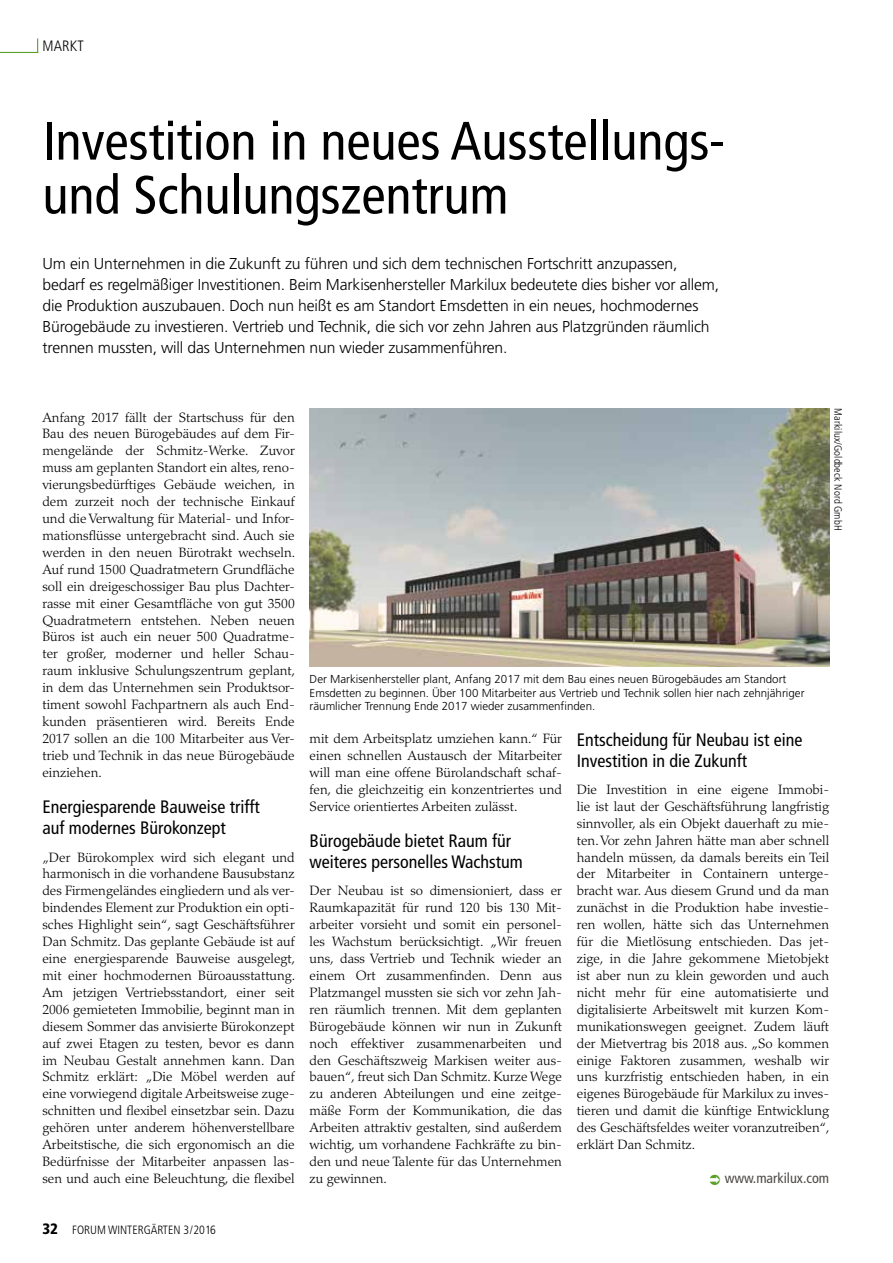
<style>
.page{position:relative;width:893px;height:1263px;background:#fff}
.page>*{position:absolute;margin:0;border:0;box-sizing:border-box;transform-origin:0 0}
.t1{font:condensed 54px/54px "Frutiger";color:#000}
.t2{font:condensed 18px/21.3px "Frutiger";color:#000}
.t3{font:300 15.75px/21px "Frutiger";letter-spacing:-.01em;color:#000}
.t4{font:300 condensed 15px "Frutiger";color:#000}
.t5{font:condensed 14.25px "Frutiger";color:#4d4846}
.t6{font:300 13.5px/17px "Palatino";color:#000;text-align:justify}
.t7{font:300 condensed 12px "Frutiger";color:#000}
.t8{font:300 11.55px/13.5px "Frutiger";color:#000}
.t9{font:300 condensed 10.5px "Frutiger";letter-spacing:.01em;color:#000}
.s1{font-weight:900;font-size:15px}
</style>
<div class="page">
<hr style="left:0;top:52px;width:38px;height:1px;background:#5ba128">
<svg style="left:37px;top:38px;width:1px;height:14px"></svg>
<img style="left:310px;top:408px;width:519px;height:258px">
<p class="t4" style="left:42px;top:37px;width:35px">MARKT</p>
<h1 class="t1" style="left:42px;top:114px;width:684px">Investition in neues Ausstellungs&shy;und Schulungszentrum</h1>
<p class="t3" style="left:42px;top:253px;width:678px">Um ein Unternehmen in die Zukunft zu führen und sich dem technischen Fortschritt anzupassen, bedarf es regelmäßiger Investitionen. Beim Markisenhersteller Markilux bedeutete dies bisher vor allem, die Produktion auszubauen. Doch nun heißt es am Standort Emsdetten in ein neues, hochmodernes Bürogebäude zu investieren. Vertrieb und Technik, die sich vor zehn Jahren aus Platzgründen räumlich trennen mussten, will das Unternehmen nun wieder zusammenführen.</p>
<p class="t6" style="left:42px;top:409px;width:254px">Anfang 2017 fällt der Startschuss für den Bau des neuen Bürogebäudes auf dem Fir&shy;mengelände der Schmitz-Werke. Zuvor muss am geplanten Standort ein altes, reno&shy;vierungsbedürftiges Gebäude weichen, in dem zurzeit noch der technische Einkauf und die Verwaltung für Material- und Infor&shy;mationsflüsse untergebracht sind. Auch sie werden in den neuen Bürotrakt wechseln.<br>Auf rund 1500 Quadratmetern Grundfläche soll ein dreigeschossiger Bau plus Dachter&shy;rasse mit einer Gesamtfläche von gut 3500<br>Quadratmetern entstehen. Neben neuen Büros ist auch ein neuer 500 Quadratme&shy;ter großer, moderner und heller Schau&shy;raum inklusive Schulungszentrum geplant, in dem das Unternehmen sein Produktsor&shy;timent sowohl Fachpartnern als auch End&shy;kunden präsentieren wird. Bereits Ende 2017 sollen an die 100 Mitarbeiter aus Ver&shy;trieb und Technik in das neue Bürogebäude einziehen.</p>
<h2 class="t2" style="left:42px;top:796px;width:219px">Energiesparende Bauweise trifft auf modernes Bürokonzept</h2>
<p class="t6" style="left:42px;top:849px;width:254px">„Der Bürokomplex wird sich elegant und harmonisch in die vorhandene Bausubstanz des Firmengeländes eingliedern und als ver&shy;bindendes Element zur Produktion ein opti&shy;sches Highlight sein“, sagt Geschäftsführer Dan Schmitz. Das geplante Gebäude ist auf eine energiesparende Bauweise ausgelegt, mit einer hochmodernen Büroausstattung.<br>Am jetzigen Vertriebsstandort, einer seit 2006 gemieteten Immobilie, beginnt man in diesem Sommer das anvisierte Bürokonzept auf zwei Etagen zu testen, bevor es dann im Neubau Gestalt annehmen kann. Dan Schmitz erklärt: „Die Möbel werden auf eine vorwiegend digitale Arbeitsweise zuge&shy;schnitten und flexibel einsetzbar sein. Dazu gehören unter anderem höhenverstellbare Arbeitstische, die sich ergonomisch an die Bedürfnisse der Mitarbeiter anpassen las&shy;sen und auch eine Beleuchtung, die flexibel</p>
<p class="t9" style="left:844px;top:408px;width:122px;rotate:90deg">MARKILUX/GOLDBECK NORD GMBH</p>
<p class="t8" style="left:310px;top:673px;width:496px">Der Markisenhersteller plant, Anfang 2017 mit dem Bau eines neuen Bürogebäudes am Standort<br>Emsdetten zu beginnen. Über 100 Mitarbeiter aus Vertrieb und Technik sollen hier nach zehnjähriger räumlicher Trennung Ende 2017 wieder zusammenfinden.</p>
<p class="t6" style="left:310px;top:730px;width:254px">mit dem Arbeitsplatz umziehen kann.“ Für einen schnellen Austausch der Mitarbeiter will man eine offene Bürolandschaft schaf&shy;fen, die gleichzeitig ein konzentriertes und Service orientiertes Arbeiten zulässt.</p>
<h2 class="t2" style="left:310px;top:830px;width:215px">Bürogebäude bietet Raum für weiteres personelles Wachstum</h2>
<p class="t6" style="left:310px;top:882px;width:254px">Der Neubau ist so dimensioniert, dass er Raumkapazität für rund 120 bis 130 Mit&shy;arbeiter vorsieht und somit ein personel&shy;les Wachstum berücksichtigt. „Wir freuen uns, dass Vertrieb und Technik wieder an einem Ort zusammenfinden. Denn aus Platzmangel mussten sie sich vor zehn Jah&shy;ren räumlich trennen. Mit dem geplanten Bürogebäude können wir nun in Zukunft noch effektiver zusammenarbeiten und den Geschäftszweig Markisen weiter aus&shy;bauen“, freut sich Dan Schmitz. Kurze Wege zu anderen Abteilungen und eine zeitge&shy;mäße Form der Kommunikation, die das Arbeiten attraktiv gestalten, sind außerdem wichtig, um vorhandene Fachkräfte zu bin&shy;den und neue Talente für das Unternehmen zu gewinnen.</p>
<h2 class="t2" style="left:577px;top:729px;width:227px">Entscheidung für Neubau ist eine<br>Investition in die Zukunft</h2>
<p class="t6" style="left:577px;top:781px;width:254px">Die Investition in eine eigene Immobi&shy;lie ist laut der Geschäftsführung langfristig sinnvoller, als ein Objekt dauerhaft zu mie&shy;ten. Vor zehn Jahren hätte man aber schnell handeln müssen, da damals bereits ein Teil der Mitarbeiter in Containern unterge&shy;bracht war. Aus diesem Grund und da man zunächst in die Produktion habe investie&shy;ren wollen, hätte sich das Unternehmen für die Mietlösung entschieden. Das jet&shy;zige, in die Jahre gekommene Mietobjekt ist aber nun zu klein geworden und auch nicht mehr für eine automatisierte und digitalisierte Arbeitswelt mit kurzen Kom&shy;munikationswegen geeignet. Zudem läuft der Mietvertrag bis 2018 aus. „So kommen einige Faktoren zusammen, weshalb wir uns kurzfristig entschieden haben, in ein eigenes Bürogebäude für Markilux zu inves&shy;tieren und damit die künftige Entwicklung des Geschäftsfeldes weiter voranzutreiben“, erklärt Dan Schmitz.</p>
<p class="t5" style="left:725px;top:1170px;width:106px">www.markilux.com</p>
<p class="t7" style="left:43px;top:1223px;width:175px"><span class="s1">32</span> FORUM WINTERGÄRTEN 3/2016</p>
</div>
